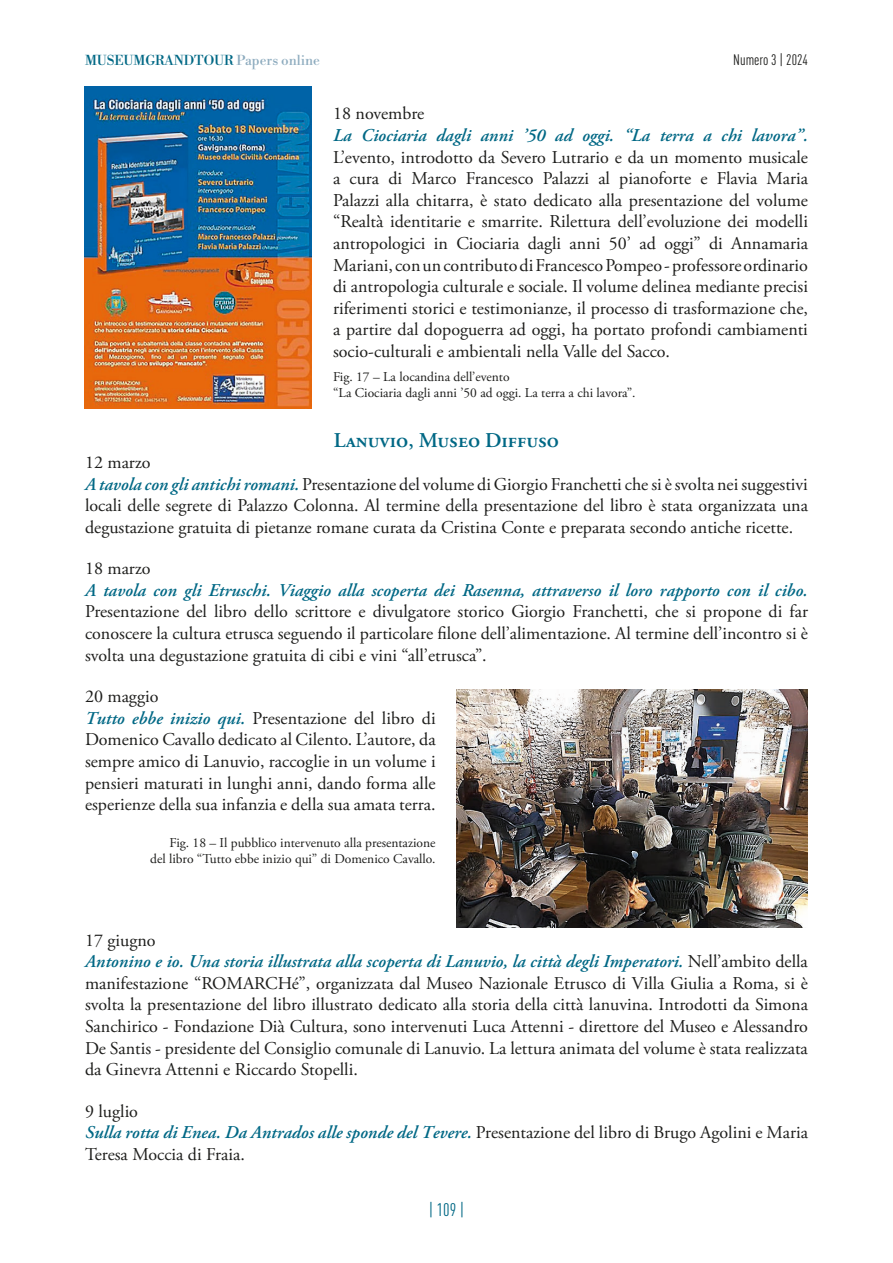
<style>
.page{position:relative;width:893px;height:1263px;background:#fff}
.page>*{position:absolute;margin:0;border:0;box-sizing:border-box;transform-origin:0 0}
.t1{font:600 21px "Adobe Garamond Pro";color:#006885}
.t2{font:18px/21.6px "Adobe Garamond Pro Regular 2";color:#1d1d1b;text-align:justify}
.t3{font:italic 600 18px "Adobe Garamond Pro";color:#006885}
.t4{font:18px "DIN Cond";color:#006885}
.t5{font:15px "DIN Cond";color:#1d1d1b}
.t6{font:13.5px/15.5px "Adobe Garamond Pro Regular 2";color:#1d1d1b}
.t7{font:13.5px "Libre Bodoni Regular 2";color:#006885}
.s1{color:#8eacbf}
.s2{font-family:"Adobe Garamond Pro";font-weight:600;font-style:italic;color:#006885}
.s3{font-family:"Adobe Garamond Pro Regular 2";font-weight:400;font-style:normal;color:#1d1d1b}
</style>
<div class="page">
<img style="left:84px;top:86px;width:228px;height:323px">
<img style="left:457px;top:689px;width:351px;height:238px">
<p class="t7" style="left:85px;top:52px;width:237px">MUSEUMGRANDTOUR <span class="s1">Papers online</span></p>
<p class="t5" style="left:733px;top:51px;width:76px">Numero 3 | 2024</p>
<p class="t2" style="left:333px;top:103px;width:93px">18 novembre</p>
<p class="t3" style="left:333px;top:125px;width:476px">La Ciociaria dagli anni ’50 ad oggi. “La terra a chi lavora”.</p>
<p class="t2" style="left:333px;top:147px;width:477px">L’evento, introdotto da Severo Lutrario e da un momento musicale a cura di Marco Francesco Palazzi al pianoforte e Flavia Maria Palazzi alla chitarra, è stato dedicato alla presentazione del volume “Realtà identitarie e smarrite. Rilettura dell’evoluzione dei modelli antropologici in Ciociaria dagli anni 50’ ad oggi” di Annamaria Mariani, con un contributo di Francesco Pompeo - professore ordinario di antropologia culturale e sociale. Il volume delinea mediante precisi riferimenti storici e testimonianze, il processo di trasformazione che, a partire dal dopoguerra ad oggi, ha portato profondi cambiamenti socio-culturali e ambientali nella Valle del Sacco.</p>
<p class="t6" style="left:333px;top:369px;width:304px">Fig. 17 – La locandina dell’evento<br>“La Ciociaria dagli anni ’50 ad oggi. La terra a chi lavora”.</p>
<p class="t1" style="left:334px;top:429px;width:227px">Lanuvio, Museo Diffuso</p>
<p class="t2" style="left:85px;top:452px;width:724px;text-align:left">12 marzo<br><span class="s2">A tavola con gli antichi romani.</span> Presentazione del volume di Giorgio Franchetti che si è svolta nei suggestivi locali delle segrete di Palazzo Colonna. Al termine della presentazione del libro è stata organizzata una degustazione gratuita di pietanze romane curata da Cristina Conte e preparata secondo antiche ricette.</p>
<p class="t2" style="left:85px;top:558px;width:67px">18 marzo</p>
<p class="t3" style="left:85px;top:580px;width:724px">A tavola con gli Etruschi. Viaggio alla scoperta dei Rasenna, attraverso il loro rapporto con il cibo.</p>
<p class="t2" style="left:85px;top:602px;width:724px">Presentazione del libro dello scrittore e divulgatore storico Giorgio Franchetti, che si propone di far conoscere la cultura etrusca seguendo il particolare filone dell’alimentazione. Al termine dell’incontro si è svolta una degustazione gratuita di cibi e vini “all’etrusca”.</p>
<p class="t2" style="left:85px;top:686px;width:352px;text-align:left">20 maggio<br><span class="s2">Tutto ebbe inizio qui.</span> Presentazione del libro di Domenico Cavallo dedicato al Cilento. L’autore, da sempre amico di Lanuvio, raccoglie in un volume i pensieri maturati in lunghi anni, dando forma alle esperienze della sua infanzia e della sua amata terra.</p>
<p class="t6" style="left:150px;top:836px;width:287px;text-align:right">Fig. 18 – Il pubblico intervenuto alla presentazione<br>del libro “Tutto ebbe inizio qui” di Domenico Cavallo.</p>
<p class="t2" style="left:85px;top:930px;width:72px">17 giugno</p>
<p class="t3" style="left:85px;top:951px;width:724px">Antonino e io. Una storia illustrata alla scoperta di Lanuvio, la città degli Imperatori. <span class="s3">Nell’ambito della</span></p>
<p class="t2" style="left:85px;top:973px;width:724px">manifestazione “ROMARCHé”, organizzata dal Museo Nazionale Etrusco di Villa Giulia a Roma, si è svolta la presentazione del libro illustrato dedicato alla storia della città lanuvina. Introdotti da Simona Sanchirico - Fondazione Dià Cultura, sono intervenuti Luca Attenni - direttore del Museo e Alessandro De Santis - presidente del Consiglio comunale di Lanuvio. La lettura animata del volume è stata realizzata da Ginevra Attenni e Riccardo Stopelli.</p>
<p class="t2" style="left:85px;top:1101px;width:55px">9 luglio</p>
<p class="t3" style="left:85px;top:1122px;width:724px">Sulla rotta di Enea. Da Antrados alle sponde del Tevere. <span class="s3">Presentazione del libro di Brugo Agolini e Maria</span></p>
<p class="t2" style="left:85px;top:1144px;width:161px">Teresa Moccia di Fraia.</p>
<p class="t4" style="left:429px;top:1199px;width:37px">| 109 |</p>
</div>
